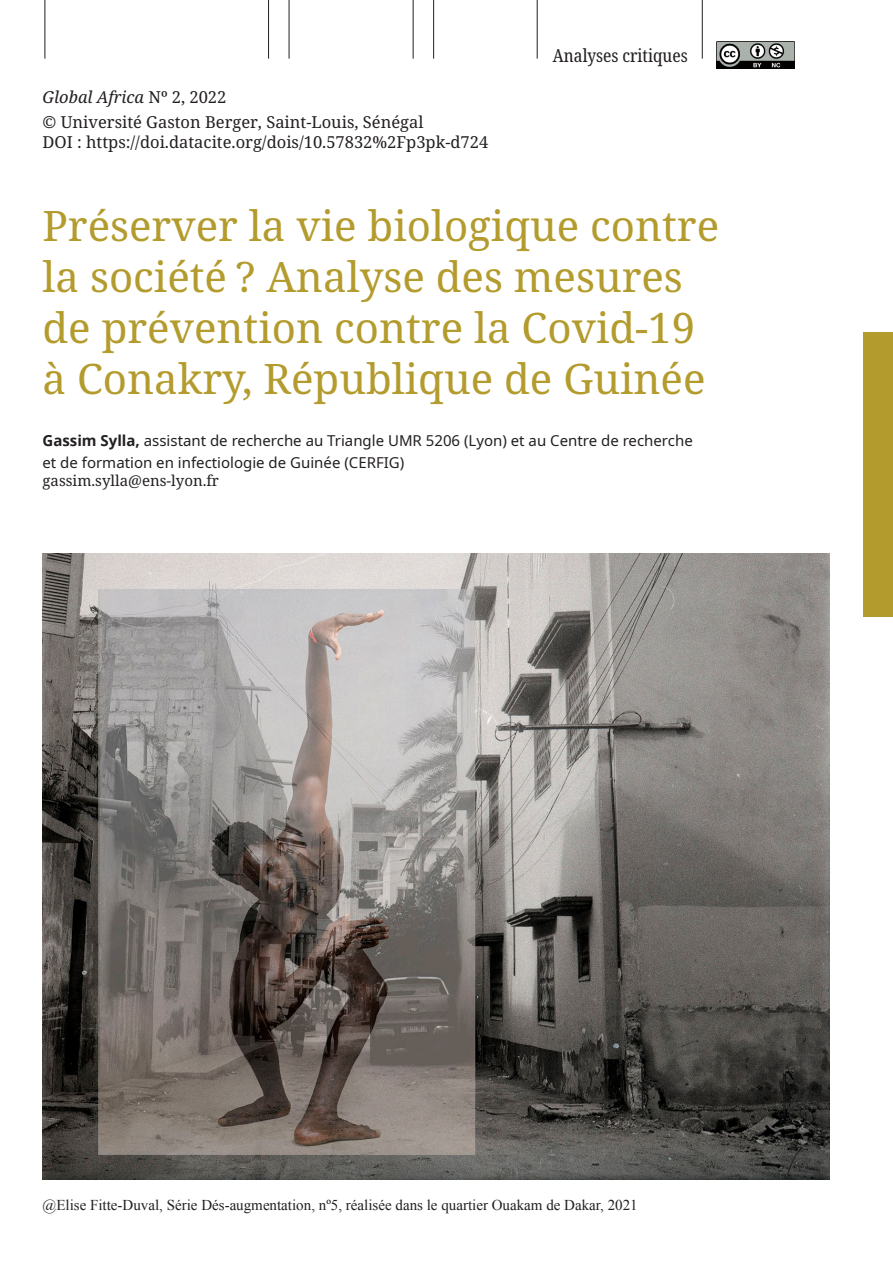
<style>
.page{position:relative;width:893px;height:1263px;background:#fff}
.page>*{position:absolute;margin:0;border:0;box-sizing:border-box;transform-origin:0 0}
.Titre_1_FR{font:42px/51px "Noto Serif";color:#b39b2d}
.t1{font:condensed 18px "Noto Serif";color:#231f20}
.issue{font:16.5px/25.5px "Noto Serif";color:#231f20}
.Auteur{font:15px/21.6px "Noto Sans";color:#231f20}
.Auteur-2{font:15px "Times New Roman";color:#231f20}
.Auteur-3{font:15px "Noto Serif";color:#231f20}
.s1{font-style:italic}
.s2{font-weight:700}
</style>
<div class="page">
<hr style="left:45px;top:0;width:1px;height:59px;background:#231f20">
<hr style="left:289px;top:0;width:1px;height:59px;background:#231f20">
<hr style="left:433px;top:0;width:1px;height:59px;background:#231f20">
<hr style="left:702px;top:0;width:1px;height:59px;background:#231f20">
<hr style="left:268px;top:0;width:1px;height:59px;background:#231f20">
<hr style="left:413px;top:0;width:1px;height:59px;background:#231f20">
<hr style="left:537px;top:0;width:1px;height:59px;background:#231f20">
<img style="left:717px;top:41px;width:77px;height:28px">
<div style="left:864px;top:332px;width:29px;height:285px;background:#b39b2d"></div>
<img style="left:43px;top:554px;width:786px;height:625px">
<p class="issue" style="left:43px;top:84px;width:382px"><span class="s1">Global Africa</span> Nº 2, 2022<br>© Université Gaston Berger, Saint-Louis, Sénégal</p>
<p class="issue" style="left:43px;top:129px;width:447px">DOI : https://doi.datacite.org/dois/10.57832%2Fp3pk-d724</p>
<p class="t1" style="left:553px;top:44px;width:136px">Analyses critiques</p>
<p class="Titre_1_FR" style="left:43px;top:202px;width:678px">Préserver la vie biologique contre la société ? Analyse des mesures de prévention contre la Covid-19 à Conakry, République de Guinée</p>
<p class="Auteur" style="left:43px;top:430px;width:652px"><span class="s2">Gassim Sylla,</span> assistant de recherche au Triangle UMR 5206 (Lyon) et au Centre de recherche et de formation en infectiologie de Guinée (CERFIG)</p>
<p class="Auteur-3" style="left:43px;top:470px;width:178px">gassim.sylla@ens-lyon.fr</p>
<p class="Auteur-2" style="left:43px;top:1194px;width:597px">@Elise Fitte-Duval, Série Dés-augmentation, nº5, réalisée dans le quartier Ouakam de Dakar, 2021</p>
</div>
